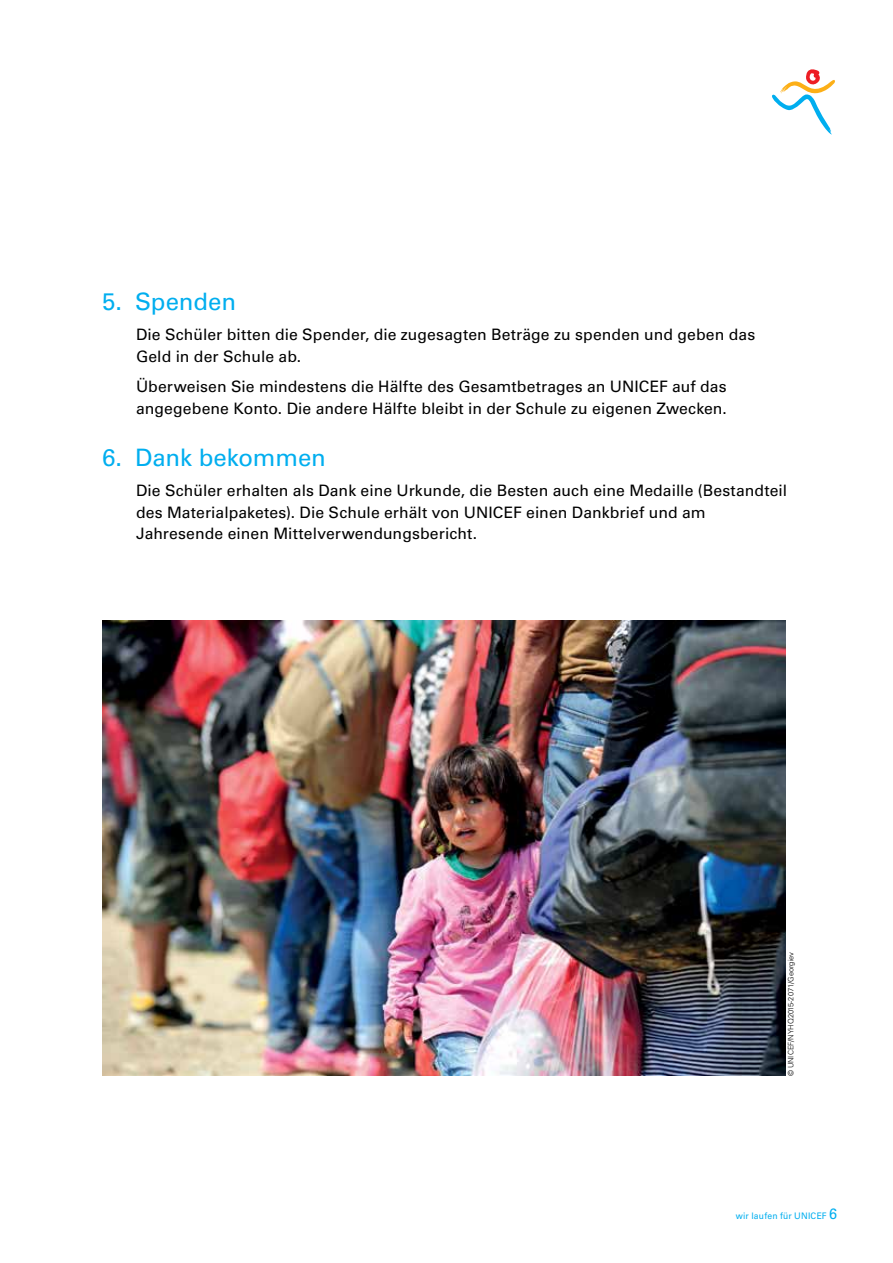
<style>
.page{position:relative;width:893px;height:1263px;background:#fff}
.page>*{position:absolute;margin:0;border:0;box-sizing:border-box;transform-origin:0 0}
.t1{font:24px "Univers LT Std";letter-spacing:-.005em;color:#00aeef}
.t2{font:15.75px/21.8px "Univers LT Std";letter-spacing:.005em;color:#000}
.t3{font:9px "Univers LT Std";letter-spacing:.025em;color:#00aeef;scale:.95 1}
.t4{font:300 7.5px "Univers LT Std";color:#000}
.s1{font-size:15px}
</style>
<div class="page">
<svg style="left:772px;top:69px;width:63px;height:65px"></svg>
<img style="left:102px;top:621px;width:683px;height:454px">
<h1 class="t1" style="left:102px;top:287px;width:136px">5. Spenden</h1>
<p class="t2" style="left:136px;top:323px;width:621px">Die Schüler bitten die Spender, die zugesagten Beträge zu spenden und geben das<br>Geld in der Schule ab.</p>
<p class="t2" style="left:136px;top:375px;width:592px">Überweisen Sie mindestens die Hälfte des Gesamtbetrages an UNICEF auf das angegebene Konto. Die andere Hälfte bleibt in der Schule zu eigenen Zwecken.</p>
<h1 class="t1" style="left:102px;top:443px;width:225px">6. Dank bekommen</h1>
<p class="t2" style="left:136px;top:479px;width:653px">Die Schüler erhalten als Dank eine Urkunde, die Besten auch eine Medaille (Bestandteil des Materialpaketes). Die Schule erhält von UNICEF einen Dankbrief und am<br>Jahresende einen Mittelverwendungsbericht.</p>
<p class="t4" style="left:786px;top:1076px;width:126px;rotate:-90deg">© UNICEF/NYHQ2015-2071/Georgiev</p>
<p class="t3" style="left:736px;top:1210px;width:108px">wir laufen für UNICEF <span class="s1">6</span></p>
</div>
